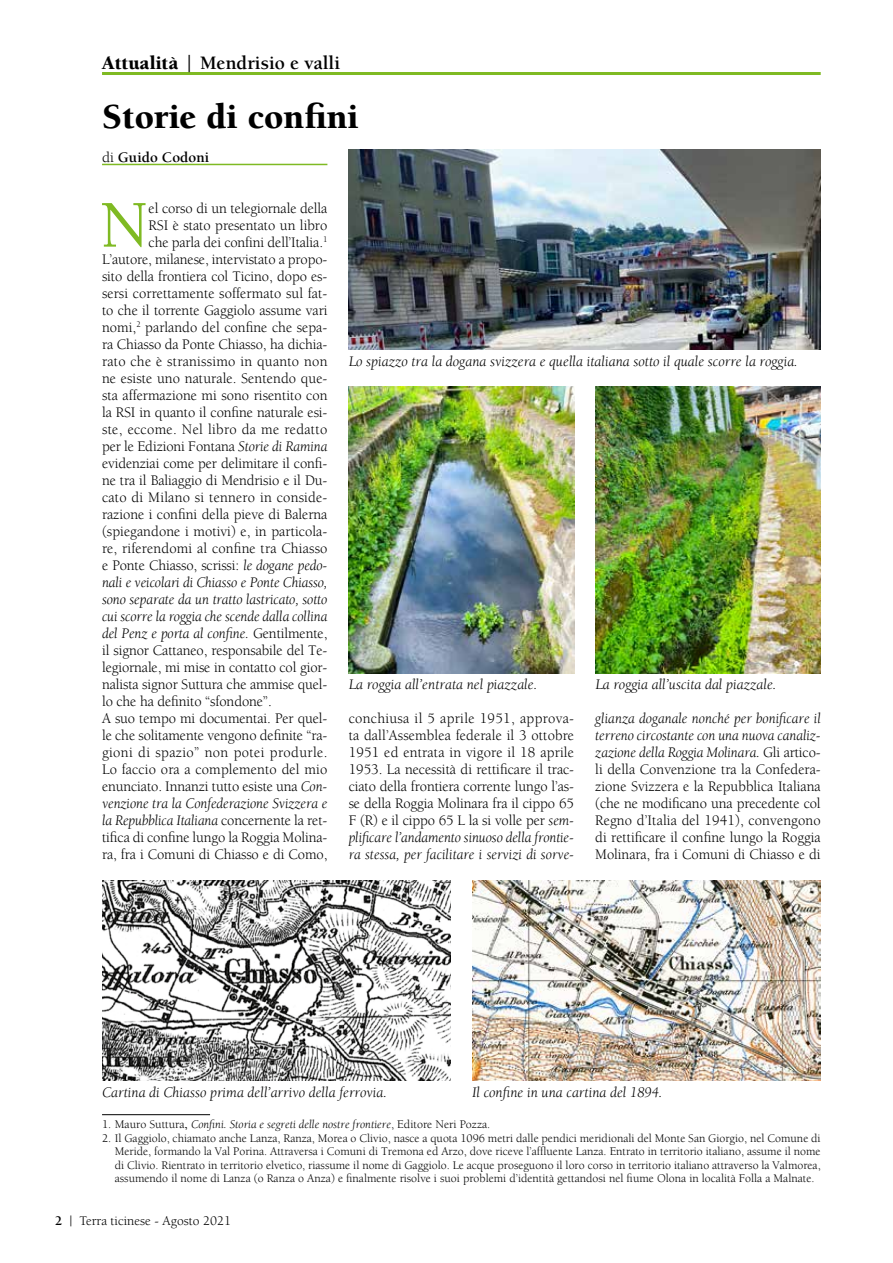
<style>
.page{position:relative;width:893px;height:1263px;background:#fff}
.page>*{position:absolute;margin:0;border:0;box-sizing:border-box;transform-origin:0 0}
.t1{font:500 68.55px "Berkeley Std";color:#7fba23}
.t2{font:900 36px "Berkeley Std";color:#000}
.t3{font:700 19.5px "Berkeley Std";color:#000}
.t4{font:15px/17px "Berkeley Std";letter-spacing:-.01em;color:#000;text-align:justify}
.t5{font:italic 15px "Berkeley Std";color:#000}
.t6{font:15px "Berkeley Std";letter-spacing:.01em;color:#000}
.t7{font:15px "Berkeley Std";letter-spacing:.015em;color:#000}
.t8{font:15px "Berkeley Std";letter-spacing:.025em;color:#000}
.t9{font:15px "Berkeley Std";letter-spacing:.02em;color:#000}
.t10{font:700 15px "Berkeley Std";color:#000}
.t11{font:13.5px "Berkeley Std";color:#000}
.t12{font:12px/13.5px "Berkeley Std";color:#000;text-align:justify}
.t13{font:italic 12px "Berkeley Std";color:#000}
.s1{font-weight:900}
.s2{font-size:21.45px}
.s3{font-weight:400}
.s4{font-style:italic}
.s5{font-style:normal}
.s6{font-weight:700;font-style:normal}
.s7{font-weight:700}
</style>
<div class="page">
<hr style="left:102px;top:72px;width:719px;height:3px;background:#7fba23">
<hr style="left:102px;top:1114px;width:108px;height:1px;background:#000">
<hr style="left:102px;top:164px;width:225px;height:1px;background:#7fba23">
<img style="left:472px;top:880px;width:349px;height:200px">
<img style="left:349px;top:150px;width:472px;height:200px">
<img style="left:595px;top:387px;width:226px;height:286px">
<img style="left:349px;top:387px;width:225px;height:286px">
<img style="left:102px;top:880px;width:349px;height:200px">
<h3 class="t3" style="left:102px;top:53px;width:240px"><span class="s1">Attualità</span> <span class="s2">|</span> Mendrisio e valli</h3>
<h2 class="t2" style="left:102px;top:97px;width:258px">Storie di confini</h2>
<p class="t10" style="left:102px;top:149px;width:109px"><span class="s3">di</span> Guido Codoni</p>
<h1 class="t1" style="left:100px;top:189px;width:51px">N</h1>
<p class="t4" style="left:149px;top:200px;width:180px">el corso di un telegiornale della</p>
<p class="t4" style="left:149px;top:217px;width:180px">RSI è stato presentato un libro</p>
<p class="t4" style="left:149px;top:234px;width:180px">che parla dei confini dell’Italia.<sup>1</sup></p>
<p class="t4" style="left:102px;top:251px;width:227px">L’autore, milanese, intervistato a propo-</p>
<p class="t4" style="left:102px;top:268px;width:227px">sito della frontiera col Ticino, dopo es-</p>
<p class="t4" style="left:102px;top:285px;width:227px">sersi correttamente soffermato sul fat-</p>
<p class="t4" style="left:102px;top:302px;width:227px">to che il torrente Gaggiolo assume vari</p>
<p class="t4" style="left:102px;top:319px;width:227px">nomi,<sup>2</sup> parlando del confine che sepa-</p>
<p class="t4" style="left:102px;top:336px;width:227px">ra Chiasso da Ponte Chiasso, ha dichia-</p>
<p class="t7" style="left:102px;top:353px;width:227px">rato che è stranissimo in quanto non</p>
<p class="t4" style="left:102px;top:370px;width:227px">ne esiste uno naturale. Sentendo que-</p>
<p class="t4" style="left:102px;top:387px;width:227px">sta affermazione mi sono risentito con</p>
<p class="t4" style="left:102px;top:404px;width:227px">la RSI in quanto il confine naturale esi-</p>
<p class="t9" style="left:102px;top:421px;width:227px">ste, eccome. Nel libro da me redatto</p>
<p class="t4" style="left:102px;top:438px;width:227px">per le Edizioni Fontana <span class="s4">Storie di Ramina</span></p>
<p class="t4" style="left:102px;top:455px;width:227px">evidenziai come per delimitare il confi-</p>
<p class="t4" style="left:102px;top:472px;width:227px">ne tra il Baliaggio di Mendrisio e il Du-</p>
<p class="t7" style="left:102px;top:489px;width:227px">cato di Milano si tennero in conside-</p>
<p class="t4" style="left:102px;top:506px;width:227px">razione i confini della pieve di Balerna</p>
<p class="t4" style="left:102px;top:523px;width:227px">(spiegandone i motivi) e, in particola-</p>
<p class="t6" style="left:102px;top:540px;width:227px">re, riferendomi al confine tra Chiasso</p>
<p class="t4" style="left:102px;top:557px;width:227px">e Ponte Chiasso, scrissi: <span class="s4">le dogane pedo-</span></p>
<p class="t5" style="left:102px;top:574px;width:227px">nali e veicolari di Chiasso e Ponte Chiasso,</p>
<p class="t5" style="left:102px;top:591px;width:227px">sono separate da un tratto lastricato, sotto</p>
<p class="t5" style="left:102px;top:608px;width:227px">cui scorre la roggia che scende dalla collina</p>
<p class="t5" style="left:102px;top:625px;width:227px">del Penz e porta al confine. <span class="s5">Gentilmente,</span></p>
<p class="t4" style="left:102px;top:642px;width:227px">il signor Cattaneo, responsabile del Te-</p>
<p class="t4" style="left:102px;top:659px;width:227px">legiornale, mi mise in contatto col gior-</p>
<p class="t4" style="left:102px;top:676px;width:227px">nalista signor Suttura che ammise quel-</p>
<p class="t4" style="left:102px;top:693px;width:171px">lo che ha definito “sfondone”.</p>
<p class="t4" style="left:102px;top:710px;width:227px">A suo tempo mi documentai. Per quel-</p>
<p class="t4" style="left:102px;top:727px;width:227px">le che solitamente vengono definite “ra-</p>
<p class="t8" style="left:102px;top:744px;width:227px">gioni di spazio” non potei produrle.</p>
<p class="t6" style="left:102px;top:761px;width:227px">Lo faccio ora a complemento del mio</p>
<p class="t4" style="left:102px;top:778px;width:227px">enunciato. Innanzi tutto esiste una <span class="s4">Con-</span></p>
<p class="t5" style="left:102px;top:795px;width:227px">venzione tra la Confederazione Svizzera e</p>
<p class="t5" style="left:102px;top:812px;width:227px">la Repubblica Italiana <span class="s5">concernente la ret-</span></p>
<p class="t4" style="left:102px;top:829px;width:227px">tifica di confine lungo la Roggia Molina-</p>
<p class="t4" style="left:102px;top:846px;width:227px">ra, fra i Comuni di Chiasso e di Como,</p>
<p class="t5" style="left:349px;top:353px;width:451px">Lo spiazzo tra la dogana svizzera e quella italiana sotto il quale scorre la roggia.</p>
<p class="t5" style="left:349px;top:676px;width:190px">La roggia all’entrata nel piazzale.</p>
<p class="t5" style="left:595px;top:676px;width:183px">La roggia all’uscita dal piazzale.</p>
<p class="t4" style="left:349px;top:710px;width:227px">conchiusa il 5 aprile 1951, approva&shy;ta dall’Assemblea federale il 3 ottobre 1951 ed entrata in vigore il 18 aprile 1953. La necessità di rettificare il trac&shy;ciato della frontiera corrente lungo l’as&shy;se della Roggia Molinara fra il cippo 65<br>F (R) e il cippo 65 L la si volle per <span class="s4">sem&shy;plificare l’andamento sinuoso della frontie&shy;ra stessa, per facilitare i servizi di sorve-</span></p>
<p class="t4" style="left:595px;top:710px;width:227px"><span class="s4">glianza doganale nonché per bonificare il terreno circostante con una nuova canaliz&shy;zazione della Roggia Molinara.</span> Gli artico&shy;li della Convenzione tra la Confedera&shy;zione Svizzera e la Repubblica Italiana (che ne modificano una precedente col Regno d’Italia del 1941), convengono di rettificare il confine lungo la Roggia Molinara, fra i Comuni di Chiasso e di</p>
<p class="t5" style="left:102px;top:1084px;width:287px">Cartina di Chiasso prima dell’arrivo della ferrovia.</p>
<p class="t5" style="left:472px;top:1084px;width:192px">Il confine in una cartina del 1894.</p>
<p class="t13" style="left:102px;top:1118px;width:390px"><span class="s5">1. Mauro Suttura</span><span class="s6">,</span> Confini. Storia e segreti delle nostre frontiere<span class="s5">, Editore Neri Pozza.</span></p>
<p class="t12" style="left:115px;top:1131px;width:707px;text-indent:-13px">2. Il Gaggiolo, chiamato anche Lanza, Ranza, Morea o Clivio, nasce a quota 1096 metri dalle pendici meridionali del Monte San Giorgio, nel Comune di Meride, formando la Val Porina. Attraversa i Comuni di Tremona ed Arzo, dove riceve l’affluente Lanza. Entrato in territorio italiano, assume il nome di Clivio. Rientrato in territorio elvetico, riassume il nome di Gaggiolo. Le acque proseguono il loro corso in territorio italiano attraverso la Valmorea, assumendo il nome di Lanza (o Ranza o Anza) e finalmente risolve i suoi problemi d’identità gettandosi nel fiume Olona in località Folla a Malnate.</p>
<p class="t11" style="left:55px;top:1213px;width:177px"><span class="s7">2</span> | Terra ticinese - Agosto 2021</p>
</div>
